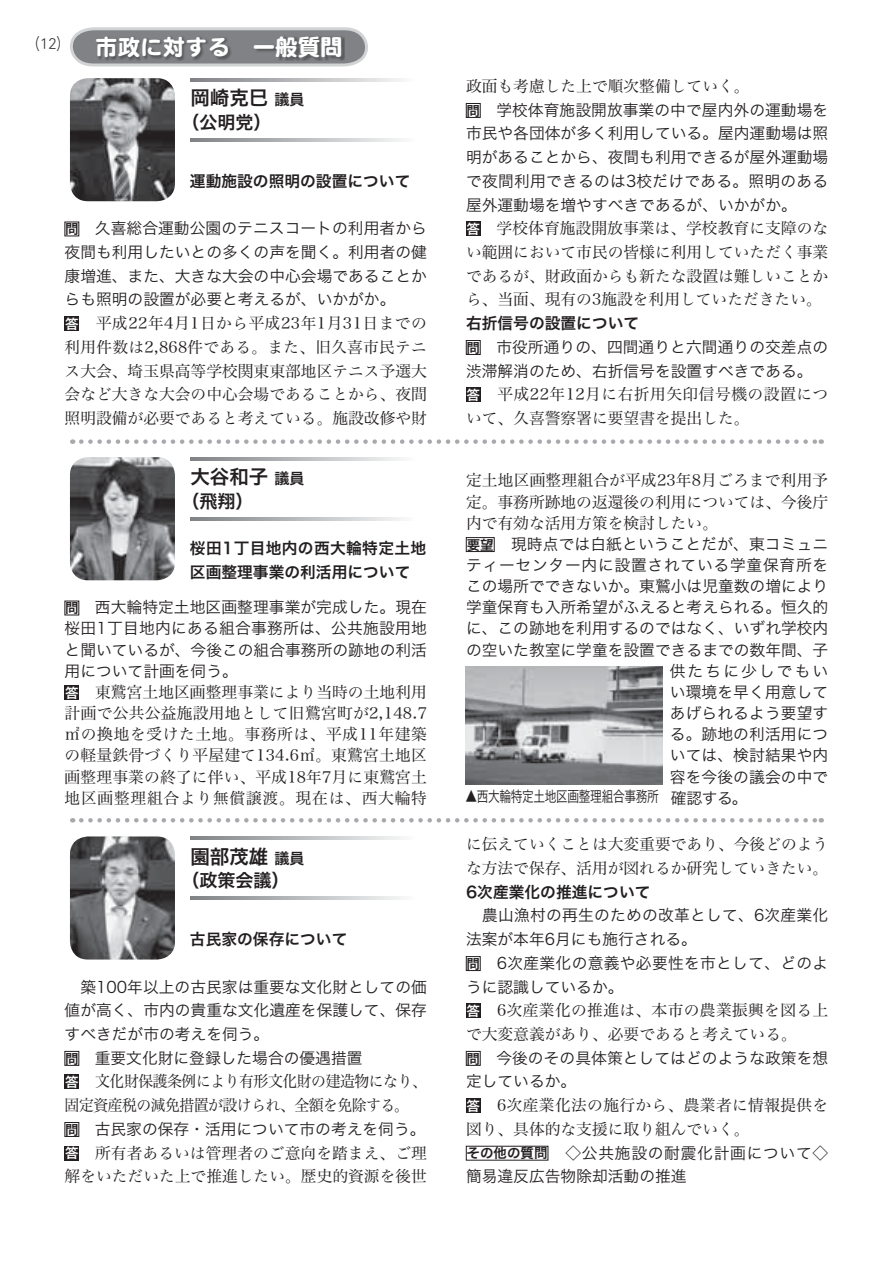
<style>
.page{position:relative;width:893px;height:1263px;background:#fff}
.page>*{position:absolute;margin:0;border:0;box-sizing:border-box;transform-origin:0 0}
.t1{font:22.5px "DFP Maru Gothic CID SB 83 pv RKSJ H";color:#fff}
.t2{font:19.5px "Hira Kaku Pro W6 90 pv RKSJ H";color:#231f20}
.t3{font:18px "Hira Kaku Pro W6 90 pv RKSJ H";color:#231f20}
.t4{font:15.75px/23.7px "Hira Kaku Pro W3 90 pv RKSJ H";color:#231f20}
.t5{font:15.75px/23.7px "Hira Min Pro W3 90 pv RKSJ H";color:#231f20;text-align:justify}
.t6{font:15.75px/23.7px "Hira Min Pro W3 90 pv RKSJ H";letter-spacing:.02em;color:#231f20}
.t7{font:15.75px/23.7px "Hira Min Pro W3 90 pv RKSJ H";letter-spacing:-.025em;color:#231f20;scale:.94 1}
.t8{font:15.75px "Hira Kaku Pro W6 90 pv RKSJ H";color:#231f20}
.t9{font:15.75px/23.7px "Hira Min Pro W3 90 pv RKSJ H";letter-spacing:.03em;color:#231f20}
.t10{font:15.75px/23.7px "Hira Kaku Pro W3 90 pv RKSJ H";letter-spacing:.025em;color:#231f20}
.t11{font:15.75px/23.7px "Hira Kaku Pro W6 90 pv RKSJ H";letter-spacing:.02em;color:#231f20}
.t12{font:15.75px "Hira Kaku Pro W3 90 pv RKSJ H";letter-spacing:.05em;color:#231f20}
.t13{font:15.75px "Hira Kaku Pro W3 90 pv RKSJ H";letter-spacing:.135em;color:#231f20}
.t14{font:15px "Hira Kaku Pro W3 90 pv RKSJ H";letter-spacing:-.03em;color:#231f20;scale:.78 1}
.t15{font:15px "DFP Gothic PCID W3 83 pv RKSJ H";color:#231f20}
.s1{font-size:15px}
.s2{font-family:"Hira Kaku Pro W6 90 pv RKSJ H";font-size:13.5px}
.s3{font-family:"Hira Kaku Pro W6 90 pv RKSJ H";font-size:13.5px;color:#fff}
</style>
<div class="page">
<svg style="left:70px;top:27px;width:298px;height:40px;background:#a8aaab"></svg>
<img style="left:96px;top:36px;width:249px;height:25px">
<svg style="left:548px;top:439px;width:274px;height:5px"></svg>
<svg style="left:548px;top:818px;width:274px;height:4px"></svg>
<svg style="left:64px;top:222px;width:484px;height:938px"></svg>
<div style="left:65px;top:316px;width:14px;height:15px;background:#231f20"></div>
<div style="left:466px;top:103px;width:14px;height:15px;border:1px solid #231f20"></div>
<div style="left:466px;top:221px;width:15px;height:15px;background:#231f20"></div>
<div style="left:466px;top:340px;width:14px;height:15px;border:1px solid #231f20"></div>
<div style="left:466px;top:387px;width:15px;height:15px;background:#231f20"></div>
<img style="left:70px;top:457px;width:105px;height:123px;border-radius:18px">
<svg style="left:190px;top:457px;width:225px;height:3px"></svg>
<svg style="left:190px;top:517px;width:225px;height:3px"></svg>
<img style="left:70px;top:836px;width:105px;height:123px;border-radius:18px">
<svg style="left:190px;top:78px;width:213px;height:3px"></svg>
<svg style="left:190px;top:138px;width:213px;height:3px"></svg>
<svg style="left:190px;top:836px;width:225px;height:3px"></svg>
<svg style="left:190px;top:896px;width:225px;height:3px"></svg>
<img style="left:70px;top:78px;width:105px;height:123px;border-radius:18px">
<img style="left:466px;top:666px;width:196px;height:118px">
<p class="t15" style="left:24px;top:38px;width:49px">（12）</p>
<h1 class="t1" style="left:95px;top:38px;width:249px">市政に対する　一般質問</h1>
<p class="t2" style="left:190px;top:91px;width:115px">岡崎克巳<span class="s1">議員</span></p>
<p class="t3" style="left:181px;top:115px;width:91px">（公明党）</p>
<p class="t8" style="left:190px;top:175px;width:222px">運動施設の照明の設置について</p>
<p class="t4" style="left:65px;top:219px;width:364px;text-align:justify"><span class="s2">問</span> 久喜総合運動公園のテニスコートの利用者から夜間も利用したいとの多くの声を聞く。利用者の健康増進、また、大きな大会の中心会場であることからも照明の設置が必要と考えるが、いかがか。</p>
<p class="t5" style="left:65px;top:313px;width:364px"><span class="s3">答</span>　平成22年4月1日から平成23年1月31日までの利用件数は2,868件である。また、旧久喜市民テニス大会、埼玉県高等学校関東東部地区テニス予選大会など大きな大会の中心会場であることから、夜間照明設備が必要であると考えている。施設改修や財</p>
<p class="t2" style="left:190px;top:470px;width:115px">大谷和子<span class="s1">議員</span></p>
<p class="t3" style="left:181px;top:494px;width:73px">（飛翔）</p>
<p class="t11" style="left:190px;top:538px;width:238px">桜田1丁目地内の西大輪特定土地区画整理事業の利活用について</p>
<p class="t4" style="left:65px;top:599px;width:364px;line-height:21.1px;text-align:justify"><span class="s2">問</span> 西大輪特定土地区画整理事業が完成した。現在桜田1丁目地内にある組合事務所は、公共施設用地と聞いているが、今後この組合事務所の跡地の利活用について計画を伺う。</p>
<p class="t5" style="left:65px;top:683px;width:364px;line-height:21.1px"><span class="s3">答</span>　東鷲宮土地区画整理事業により当時の土地利用計画で公共公益施設用地として旧鷲宮町が2,148.7㎡の換地を受けた土地。事務所は、平成11年建築の軽量鉄骨づくり平屋建て134.6㎡。東鷲宮土地区画整理事業の終了に伴い、平成18年7月に東鷲宮土地区画整理組合より無償譲渡。現在は、西大輪特</p>
<p class="t2" style="left:190px;top:849px;width:115px">園部茂雄<span class="s1">議員</span></p>
<p class="t3" style="left:181px;top:873px;width:109px">（政策会議）</p>
<p class="t8" style="left:190px;top:933px;width:159px">古民家の保存について</p>
<p class="t4" style="left:65px;top:977px;width:364px">　築100年以上の古民家は重要な文化財としての価値が高く、市内の貴重な文化遺産を保護して、保存すべきだが市の考えを伺う。<br><span class="s2">問</span> 重要文化財に登録した場合の優遇措置</p>
<p class="t7" style="left:65px;top:1072px;width:387px"><span class="s3">答</span> 文化財保護条例により有形文化財の建造物になり、固定資産税の減免措置が設けられ、全額を免除する。</p>
<p class="t4" style="left:65px;top:1119px;width:362px"><span class="s2">問</span> 古民家の保存・活用について市の考えを伺う。</p>
<p class="t5" style="left:65px;top:1143px;width:364px"><span class="s3">答</span>　所有者あるいは管理者のご意向を踏まえ、ご理解をいただいた上で推進したい。歴史的資源を後世</p>
<p class="t5" style="left:466px;top:76px;width:285px">政面も考慮した上で順次整備していく。</p>
<p class="t4" style="left:466px;top:100px;width:364px;text-align:justify"><span class="s2">問</span> 学校体育施設開放事業の中で屋内外の運動場を市民や各団体が多く利用している。屋内運動場は照明があることから、夜間も利用できるが屋外運動場で夜間利用できるのは3校だけである。照明のある屋外運動場を増やすべきであるが、いかがか。</p>
<p class="t5" style="left:466px;top:219px;width:364px"><span class="s3">答</span>　学校体育施設開放事業は、学校教育に支障のない範囲において市民の皆様に利用していただく事業であるが、財政面からも新たな設置は難しいことから、当面、現有の3施設を利用していただきたい。</p>
<p class="t8" style="left:466px;top:317px;width:175px">右折信号の設置について</p>
<p class="t4" style="left:466px;top:337px;width:364px"><span class="s2">問</span> 市役所通りの、四間通りと六間通りの交差点の渋滞解消のため、右折信号を設置すべきである。</p>
<p class="t9" style="left:466px;top:385px;width:364px"><span class="s3">答</span>　平成22年12月に右折用矢印信号機の設置について、久喜警察署に要望書を提出した。</p>
<p class="t5" style="left:466px;top:472px;width:364px;line-height:21.1px">定土地区画整理組合が平成23年8月ごろまで利用予定。事務所跡地の返還後の利用については、今後庁内で有効な活用方策を検討したい。</p>
<p class="t4" style="left:467px;top:534px;width:363px"><span class="s2">要望</span>　現時点では白紙ということだが、東コミュニ</p>
<p class="t12" style="left:466px;top:559px;width:364px">ティーセンター内に設置されている学童保育所を</p>
<p class="t4" style="left:466px;top:576px;width:364px">この場所でできないか。東鷲小は児童数の増により</p>
<p class="t4" style="left:466px;top:598px;width:364px">学童保育も入所希望がふえると考えられる。恒久的</p>
<p class="t4" style="left:466px;top:619px;width:364px">に、この跡地を利用するのではなく、いずれ学校内</p>
<p class="t4" style="left:466px;top:640px;width:364px">の空いた教室に学童を設置できるまでの数年間、子</p>
<p class="t13" style="left:670px;top:665px;width:160px">供たちに少しでもい</p>
<p class="t4" style="left:670px;top:682px;width:160px">い環境を早く用意して</p>
<p class="t4" style="left:670px;top:703px;width:160px">あげられるよう要望す</p>
<p class="t4" style="left:670px;top:725px;width:160px">る。跡地の利活用につ</p>
<p class="t4" style="left:670px;top:746px;width:160px">いては、検討結果や内</p>
<p class="t4" style="left:670px;top:767px;width:160px">容を今後の議会の中で</p>
<p class="t4" style="left:671px;top:788px;width:78px">確認する。</p>
<p class="t14" style="left:465px;top:791px;width:249px">▲西大輪特定土地区画整理組合事務所</p>
<p class="t5" style="left:466px;top:835px;width:364px">に伝えていくことは大変重要であり、今後どのような方法で保存、活用が図れるか研究していきたい。</p>
<p class="t8" style="left:466px;top:886px;width:186px">6次産業化の推進について</p>
<p class="t4" style="left:466px;top:906px;width:364px">　農山漁村の再生のための改革として、6次産業化法案が本年6月にも施行される。<br><span class="s2">問</span> 6次産業化の意義や必要性を市として、どのように認識しているか。</p>
<p class="t6" style="left:466px;top:1001px;width:364px"><span class="s3">答</span>　6次産業化の推進は、本市の農業振興を図る上で大変意義があり、必要であると考えている。</p>
<p class="t4" style="left:466px;top:1048px;width:364px"><span class="s2">問</span> 今後のその具体策としてはどのような政策を想定しているか。</p>
<p class="t6" style="left:466px;top:1095px;width:364px"><span class="s3">答</span>　6次産業化法の施行から、農業者に情報提供を図り、具体的な支援に取り組んでいく。</p>
<p class="t10" style="left:466px;top:1143px;width:364px"><span class="s2">その他の質問</span>　◇公共施設の耐震化計画について◇簡易違反広告物除却活動の推進</p>
</div>
